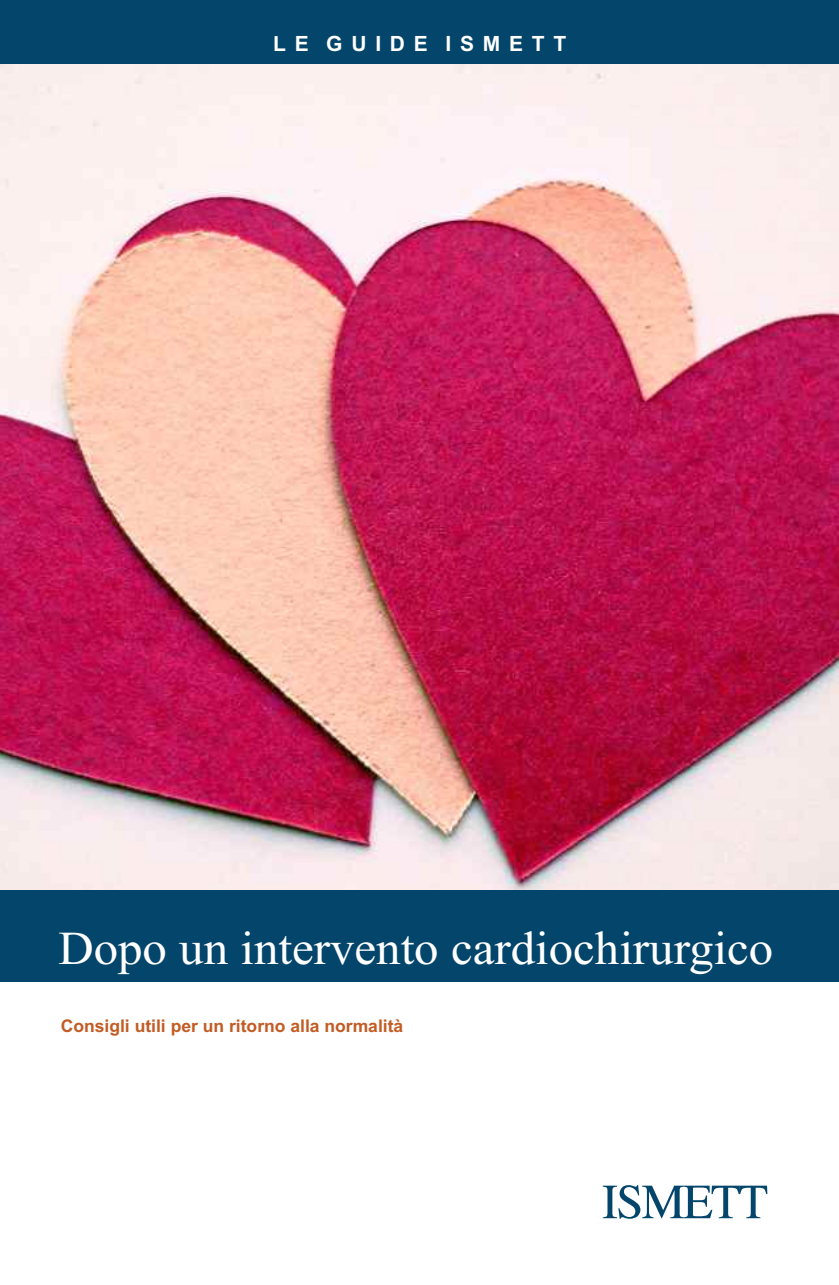
<style>
.page{position:relative;width:839px;height:1285px;background:#fff}
.page>*{position:absolute;margin:0;border:0;box-sizing:border-box;transform-origin:0 0}
.t1{font:47.25px "Times New Roman";color:#fff}
.t2{font:700 21px "Arial";letter-spacing:.415em;color:#fff}
.t3{font:700 17.5px "Arial";color:#c25c24}
</style>
<div class="page">
<div style="left:0;top:0;width:838px;height:64px;background:#03456b"></div>
<svg style="left:602px;top:1185px;width:165px;height:34px"></svg>
<img style="left:0;top:64px;width:838px;height:826px">
<div style="left:0;top:890px;width:838px;height:91px;background:#03456b"></div>
<p class="t2" style="left:273px;top:35px;width:294px">LE GUIDE ISMETT</p>
<h1 class="t1" style="left:58px;top:931px;width:716px">Dopo un intervento cardiochirurgico</h1>
<p class="t3" style="left:61px;top:1019px;width:344px">Consigli utili per un ritorno alla normalità</p>
</div>
